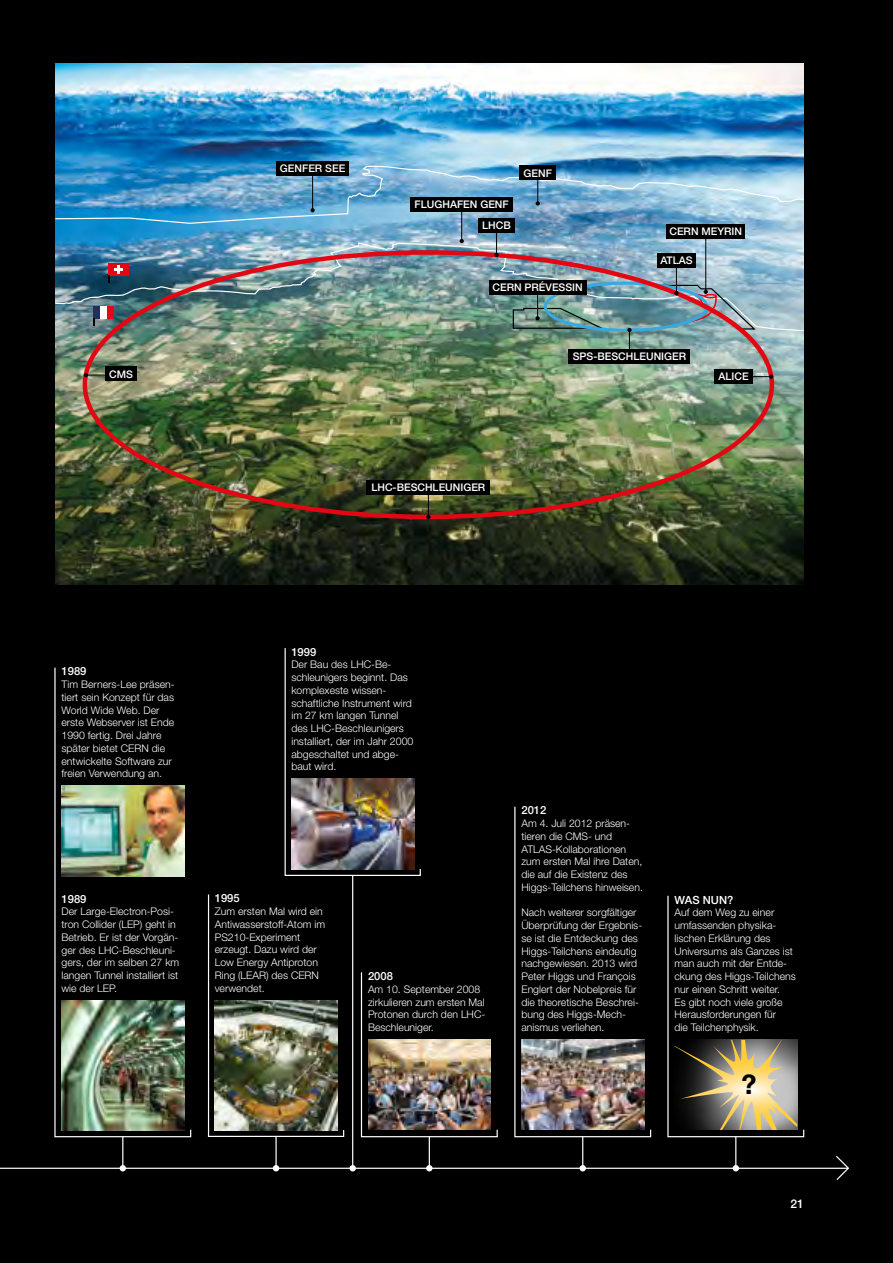
<style>
.page{position:relative;width:893px;height:1263px;background:#000}
.page>*{position:absolute;margin:0;border:0;box-sizing:border-box;transform-origin:0 0}
.t1{font:700 27px "Helvetica Neue LT Std";color:#000}
.t2{font:500 12px "Helvetica Neue LT Std";color:#fff}
.t3{font:500 11.25px "Helvetica Neue LT Std";color:#fff}
.t4{font:300 10.5px/12.8px "Helvetica Neue LT Std";color:#fff}
.t5{font:500 10.5px "Helvetica Neue LT Std";color:#fff}
</style>
<div class="page">
<svg style="left:54px;top:667px;width:138px;height:471px"></svg>
<img style="left:62px;top:1000px;width:122px;height:130px">
<img style="left:62px;top:786px;width:122px;height:90px">
<svg style="left:207px;top:894px;width:138px;height:243px"></svg>
<img style="left:215px;top:1000px;width:122px;height:130px">
<svg style="left:284px;top:648px;width:137px;height:228px"></svg>
<img style="left:291px;top:779px;width:123px;height:90px">
<svg style="left:360px;top:972px;width:138px;height:166px"></svg>
<img style="left:368px;top:1040px;width:123px;height:90px">
<svg style="left:514px;top:806px;width:138px;height:332px"></svg>
<img style="left:521px;top:1040px;width:123px;height:90px">
<svg style="left:667px;top:895px;width:138px;height:243px"></svg>
<hr style="left:122px;top:1136px;width:1px;height:32px;background:#fff">
<hr style="left:275px;top:1136px;width:2px;height:32px;background:#fff">
<hr style="left:429px;top:1136px;width:1px;height:32px;background:#fff">
<hr style="left:582px;top:1136px;width:1px;height:32px;background:#fff">
<hr style="left:735px;top:1136px;width:1px;height:32px;background:#fff">
<hr style="left:352px;top:875px;width:1px;height:293px;background:#fff">
<svg style="left:120px;top:1165px;width:6px;height:6px"></svg>
<svg style="left:273px;top:1165px;width:6px;height:6px"></svg>
<div style="left:349px;top:1165px;width:7px;height:6px;background:#fff;border-radius:50%"></div>
<svg style="left:426px;top:1165px;width:6px;height:6px"></svg>
<svg style="left:580px;top:1165px;width:6px;height:6px"></svg>
<hr style="left:0;top:1168px;width:848px;height:1px;background:#fff">
<svg style="left:733px;top:1165px;width:6px;height:6px"></svg>
<svg style="left:835px;top:1155px;width:14px;height:25px"></svg>
<img style="left:55px;top:63px;width:749px;height:521px">
<div style="left:714px;top:369px;width:39px;height:15px;background:#000"></div>
<div style="left:277px;top:161px;width:72px;height:15px;background:#000"></div>
<div style="left:105px;top:366px;width:32px;height:15px;background:#000"></div>
<div style="left:367px;top:480px;width:123px;height:15px;background:#000"></div>
<svg style="left:426px;top:495px;width:4px;height:24px"></svg>
<svg style="left:753px;top:374px;width:20px;height:5px"></svg>
<div style="left:569px;top:349px;width:121px;height:15px;background:#000"></div>
<img style="left:55px;top:165px;width:749px;height:188px">
<svg style="left:84px;top:373px;width:21px;height:4px"></svg>
<p class="t5" style="left:109px;top:368px;width:25px">CMS</p>
<p class="t5" style="left:280px;top:162px;width:67px">GENFER SEE</p>
<p class="t5" style="left:415px;top:198px;width:96px">FLUGHAFEN GENF</p>
<p class="t5" style="left:482px;top:219px;width:30px">LHCB</p>
<p class="t5" style="left:524px;top:166px;width:30px">GENF</p>
<p class="t5" style="left:492px;top:281px;width:92px">CERN PRÉVESSIN</p>
<p class="t5" style="left:669px;top:225px;width:74px">CERN MEYRIN</p>
<p class="t5" style="left:660px;top:254px;width:34px">ATLAS</p>
<p class="t5" style="left:573px;top:350px;width:115px">SPS-BESCHLEUNIGER</p>
<p class="t5" style="left:719px;top:370px;width:32px">ALICE</p>
<p class="t5" style="left:371px;top:481px;width:115px">LHC-BESCHLEUNIGER</p>
<p class="t3" style="left:62px;top:665px;width:27px">1989</p>
<p class="t4" style="left:62px;top:678px;width:115px">Tim Berners-Lee präsen&shy;tiert sein Konzept für das<br>World Wide Web. Der erste Webserver ist Ende<br>1990 fertig. Drei Jahre später bietet CERN die entwickelte Software zur freien Verwendung an.</p>
<p class="t3" style="left:291px;top:645px;width:27px">1999</p>
<p class="t4" style="left:291px;top:658px;width:123px">Der Bau des LHC-Be&shy;schleunigers beginnt. Das komplexeste wissen&shy;schaftliche Instrument wird im 27 km langen Tunnel des LHC-Beschleunigers installiert, der im Jahr 2000 abgeschaltet und abge&shy;baut wird.</p>
<p class="t3" style="left:62px;top:892px;width:27px">1989</p>
<p class="t4" style="left:62px;top:905px;width:119px">Der Large-Electron-Posi&shy;tron Collider (LEP) geht in<br>Betrieb. Er ist der Vorgän&shy;ger des LHC-Beschleuni&shy;gers, der im selben 27 km langen Tunnel installiert ist wie der LEP.</p>
<p class="t3" style="left:215px;top:891px;width:27px">1995</p>
<p class="t4" style="left:215px;top:905px;width:112px">Zum ersten Mal wird ein<br>Antiwasserstoff-Atom im<br>PS210-Experiment erzeugt. Dazu wird der<br>Low Energy Antiproton<br>Ring (LEAR) des CERN verwendet.</p>
<p class="t3" style="left:368px;top:969px;width:27px">2008</p>
<p class="t4" style="left:368px;top:982px;width:119px">Am 10. September 2008 zirkulieren zum ersten Mal<br>Protonen durch den LHC-</p>
<p class="t4" style="left:368px;top:1021px;width:67px">Beschleuniger.</p>
<p class="t3" style="left:521px;top:804px;width:27px">2012</p>
<p class="t4" style="left:521px;top:817px;width:123px">Am 4. Juli 2012 präsen&shy;tieren die CMS- und<br>ATLAS-Kollaborationen zum ersten Mal ihre Daten, die auf die Existenz des<br>Higgs-Teilchens hinweisen.</p>
<p class="t4" style="left:521px;top:906px;width:122px">Nach weiterer sorgfältiger<br>Überprüfung der Ergebnis&shy;se ist die Entdeckung des<br>Higgs-Teilchens eindeutig nachgewiesen. 2013 wird<br>Peter Higgs und François<br>Englert der Nobelpreis für die theoretische Beschrei&shy;bung des Higgs-Mech&shy;anismus verliehen.</p>
<p class="t3" style="left:674px;top:893px;width:60px">WAS NUN?</p>
<p class="t4" style="left:674px;top:906px;width:101px">Auf dem Weg zu einer</p>
<p class="t4" style="left:674px;top:919px;width:123px">umfassenden physika&shy;lischen Erklärung des<br>Universums als Ganzes ist man auch mit der Entde&shy;ckung des Higgs-Teilchens nur einen Schritt weiter.<br>Es gibt noch viele große<br>Herausforderungen für</p>
<p class="t4" style="left:674px;top:1021px;width:86px">die Teilchenphysik.</p>
<p class="t1" style="left:741px;top:1067px;width:17px">?</p>
<p class="t2" style="left:790px;top:1196px;width:15px">21</p>
</div>
